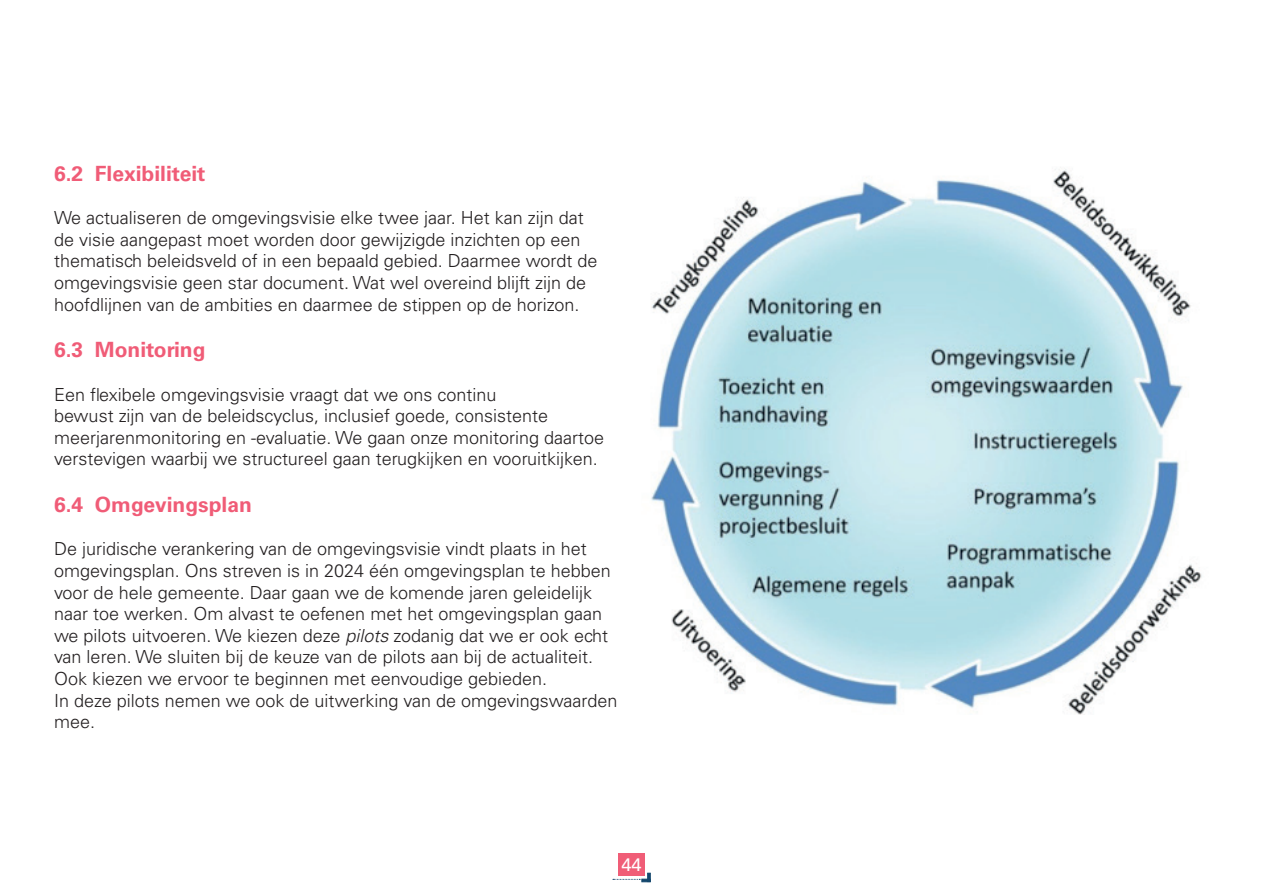
<style>
.page{position:relative;width:1263px;height:893px;background:#fff}
.page>*{position:absolute;margin:0;border:0;box-sizing:border-box;transform-origin:0 0}
.t1{font:700 21px "Univers";color:#f05c77}
.t2{font:300 18px/21.6px "Univers LT Std";color:#231f20}
.t3{font:18px "Univers";color:#fff}
.s1{font-style:italic}
</style>
<div class="page">
<div style="left:618px;top:853px;width:27px;height:23px;background:#f05d77"></div>
<svg style="left:613px;top:873px;width:37px;height:9px"></svg>
<img style="left:651px;top:169px;width:551px;height:545px">
<p class="t1" style="left:54px;top:161px;width:153px">6.2 Flexibiliteit</p>
<p class="t2" style="left:54px;top:207px;width:545px">We actualiseren de omgevingsvisie elke twee jaar. Het kan zijn dat de visie aangepast moet worden door gewijzigde inzichten op een thematisch beleidsveld of in een bepaald gebied. Daarmee wordt de omgevingsvisie geen star document. Wat wel overeind blijft zijn de hoofdlijnen van de ambities en daarmee de stippen op de horizon.</p>
<p class="t1" style="left:54px;top:338px;width:153px">6.3 Monitoring</p>
<p class="t2" style="left:54px;top:383px;width:552px">Een flexibele omgevingsvisie vraagt dat we ons continu<br>bewust zijn van de beleidscyclus, inclusief goede, consistente meerjarenmonitoring en -evaluatie. We gaan onze monitoring daartoe verstevigen waarbij we structureel gaan terugkijken en vooruitkijken.</p>
<p class="t1" style="left:54px;top:493px;width:199px">6.4 Omgevingsplan</p>
<p class="t2" style="left:54px;top:538px;width:565px">De juridische verankering van de omgevingsvisie vindt plaats in het omgevingsplan. Ons streven is in 2024 één omgevingsplan te hebben voor de hele gemeente. Daar gaan we de komende jaren geleidelijk naar toe werken. Om alvast te oefenen met het omgevingsplan gaan we pilots uitvoeren. We kiezen deze <span class="s1">pilots</span> zodanig dat we er ook echt van leren. We sluiten bij de keuze van de pilots aan bij de actualiteit.<br>Ook kiezen we ervoor te beginnen met eenvoudige gebieden.<br>In deze pilots nemen we ook de uitwerking van de omgevingswaarden mee.</p>
<p class="t3" style="left:621px;top:854px;width:22px">44</p>
</div>
